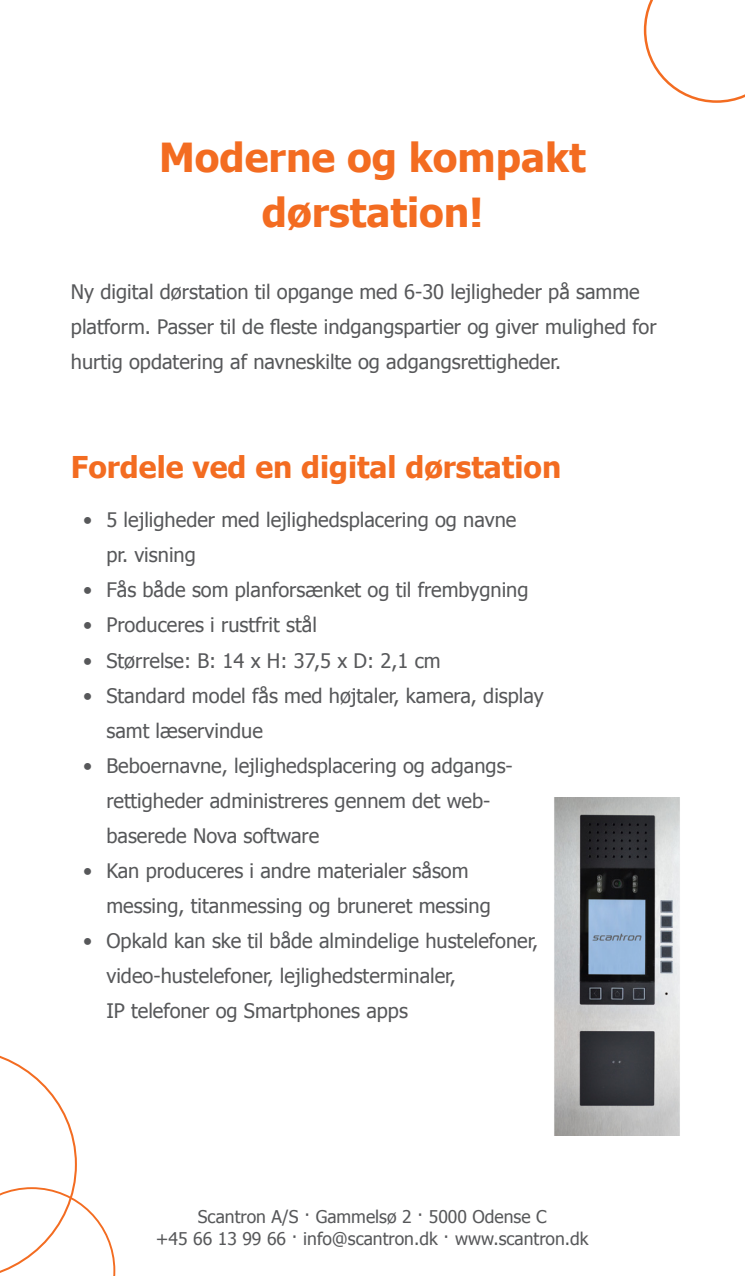
<style>
.page{position:relative;width:745px;height:1276px;background:#fff}
.page>*{position:absolute;margin:0;border:0;box-sizing:border-box;transform-origin:0 0}
.overskrift{font:700 40px "Tahoma";color:#f36c21}
.mellemrubrik{font:700 30px "Tahoma";color:#f36c21}
.brødtekst{font:20px/35px "Tahoma";color:#57585a}
.punktliste{font:20px "Tahoma";color:#57585a}
.adresselinie{font:17.5px "Tahoma";color:#57585a}
</style>
<div class="page">
<svg style="left:643px;top:0;width:101px;height:103px"></svg>
<svg style="left:0;top:1055px;width:115px;height:221px"></svg>
<img style="left:554px;top:797px;width:126px;height:338px">
<p class="overskrift" style="left:159px;top:130px;width:428px">Moderne og kompakt</p>
<p class="overskrift" style="left:262px;top:185px;width:223px">dørstation!</p>
<p class="brødtekst" style="left:71px;top:273px;width:586px">Ny digital dørstation til opgange med 6-30 lejligheder på samme platform. Passer til de fleste indgangspartier og giver mulighed for hurtig opdatering af navneskilte og adgangsrettigheder.</p>
<p class="mellemrubrik" style="left:71px;top:446px;width:491px">Fordele ved en digital dørstation</p>
<p class="brødtekst" style="left:83px;top:502px;width:434px">• 5 lejligheder med lejlighedsplacering og navne</p>
<p class="punktliste" style="left:106px;top:542px;width:91px">pr. visning</p>
<p class="brødtekst" style="left:83px;top:572px;width:446px">• Fås både som planforsænket og til frembygning</p>
<p class="brødtekst" style="left:83px;top:607px;width:235px">• Produceres i rustfrit stål</p>
<p class="brødtekst" style="left:83px;top:642px;width:359px">• Størrelse: B: 14 x H: 37,5 x D: 2,1 cm</p>
<p class="brødtekst" style="left:83px;top:677px;width:462px">• Standard model fås med højtaler, kamera, display</p>
<p class="punktliste" style="left:106px;top:717px;width:158px">samt læservindue</p>
<p class="brødtekst" style="left:83px;top:747px;width:431px">• Beboernavne, lejlighedsplacering og adgangs-</p>
<p class="punktliste" style="left:106px;top:787px;width:385px">rettigheder administreres gennem det web-</p>
<p class="punktliste" style="left:106px;top:822px;width:214px">baserede Nova software</p>
<p class="brødtekst" style="left:83px;top:852px;width:387px">• Kan produceres i andre materialer såsom</p>
<p class="punktliste" style="left:106px;top:892px;width:385px">messing, titanmessing og bruneret messing</p>
<p class="brødtekst" style="left:83px;top:922px;width:456px">• Opkald kan ske til både almindelige hustelefoner,</p>
<p class="punktliste" style="left:106px;top:962px;width:351px">video-hustelefoner, lejlighedsterminaler,</p>
<p class="punktliste" style="left:106px;top:997px;width:303px">IP telefoner og Smartphones apps</p>
<p class="adresselinie" style="left:198px;top:1204px;width:350px">Scantron A/S · Gammelsø 2 · 5000 Odense C</p>
<p class="adresselinie" style="left:156px;top:1227px;width:434px">+45 66 13 99 66 · info@scantron.dk · www.scantron.dk</p>
</div>
